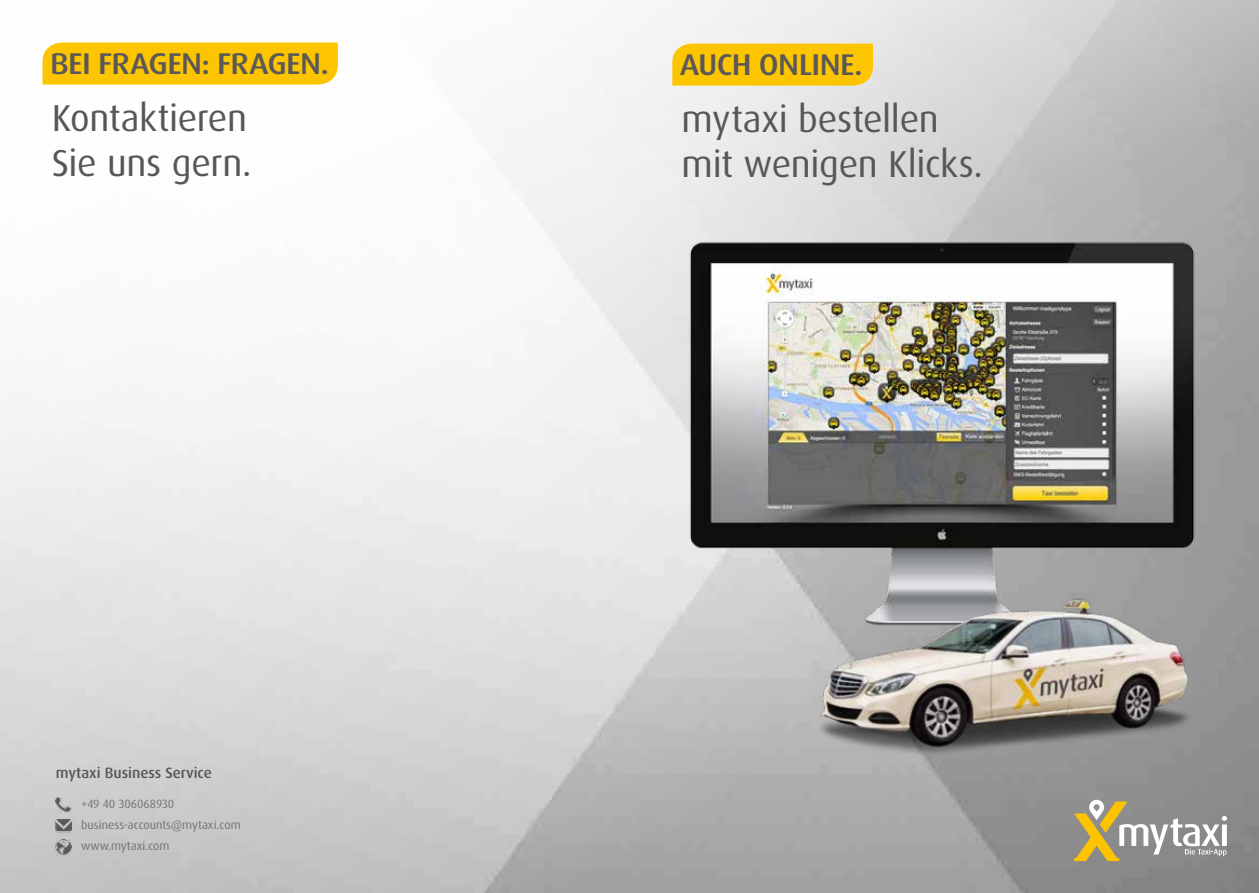
<style>
.page{position:relative;width:1259px;height:893px;background:#fff}
.page>*{position:absolute;margin:0;border:0;box-sizing:border-box;transform-origin:0 0}
.t1{font:37.5px/45px "Dax";letter-spacing:-.01em;color:#585757}
.t2{font:500 30px "Dax Pro";letter-spacing:-.02em;color:#5a5858;scale:1.08 1}
.t3{font:500 15px "Dax Pro";color:#585757}
.t4{font:12px/21px "Dax Pro";color:#747271}
</style>
<div class="page">
<img style="left:0;top:0;width:1259px;height:893px">
<img style="left:56px;top:797px;width:17px;height:18px">
<img style="left:54px;top:820px;width:17px;height:17px">
<img style="left:54px;top:840px;width:17px;height:17px">
<div style="left:43px;top:43px;width:295px;height:42px;background:#fdc500"></div>
<svg style="left:1074px;top:800px;width:153px;height:61px;background:#ada68d"></svg>
<div style="left:672px;top:44px;width:201px;height:42px;background:#fdc500"></div>
<img style="left:652px;top:209px;width:579px;height:451px">
<img style="left:813px;top:547px;width:391px;height:264px">
<h2 class="t2" style="left:50px;top:44px;width:260px">BEI FRAGEN: FRAGEN.</h2>
<h1 class="t1" style="left:52px;top:96px;width:201px">Kontaktieren<br>Sie uns gern.</h1>
<p class="t3" style="left:56px;top:763px;width:157px">mytaxi Business Service</p>
<p class="t4" style="left:81px;top:793px;width:161px">+49 40 306068930 business-accounts@mytaxi.com www.mytaxi.com</p>
<h2 class="t2" style="left:680px;top:45px;width:171px">AUCH ONLINE.</h2>
<h1 class="t1" style="left:681px;top:97px;width:303px">mytaxi bestellen mit wenigen Klicks.</h1>
</div>
